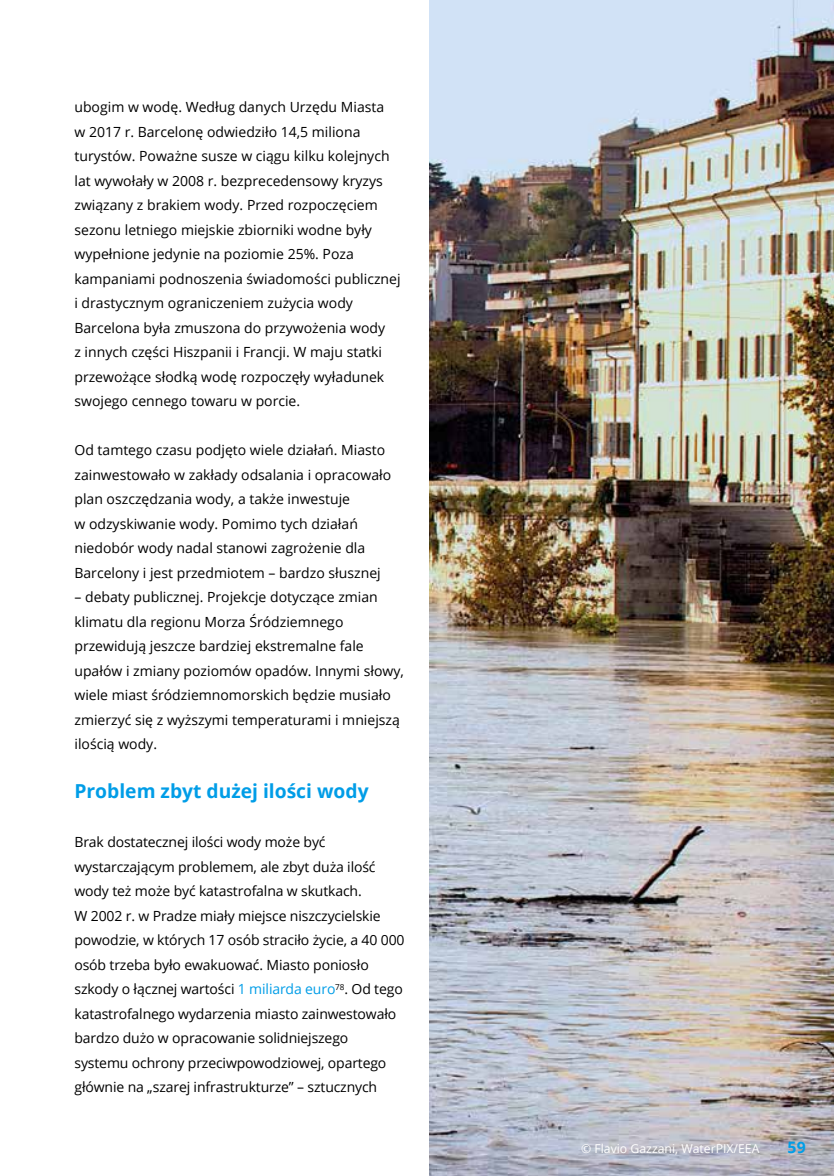
<style>
.page{position:relative;width:834px;height:1176px;background:#fff}
.page>*{position:absolute;margin:0;border:0;box-sizing:border-box;transform-origin:0 0}
.t1{font:700 19.25px "Open Sans";color:#009de7}
.t2{font:700 15.75px "Open Sans";color:#009de7}
.t3{font:14px/24.5px "Open Sans";color:#000}
.t4{font:12.25px "Open Sans";color:#fff}
.s1{color:#009de7}
</style>
<div class="page">
<img style="left:429px;top:0;width:404px;height:1176px">
<p class="t3" style="left:74px;top:94px;width:327px">ubogim w wodę. Według danych Urzędu Miasta<br>w 2017 r. Barcelonę odwiedziło 14,5 miliona turystów. Poważne susze w ciągu kilku kolejnych lat wywołały w 2008 r. bezprecedensowy kryzys związany z brakiem wody. Przed rozpoczęciem sezonu letniego miejskie zbiorniki wodne były wypełnione jedynie na poziomie 25%. Poza kampaniami podnoszenia świadomości publicznej i drastycznym ograniczeniem zużycia wody Barcelona była zmuszona do przywożenia wody<br>z innych części Hiszpanii i Francji. W maju statki przewożące słodką wodę rozpoczęły wyładunek swojego cennego towaru w porcie.</p>
<p class="t3" style="left:74px;top:437px;width:318px">Od tamtego czasu podjęto wiele działań. Miasto zainwestowało w zakłady odsalania i opracowało plan oszczędzania wody, a także inwestuje<br>w odzyskiwanie wody. Pomimo tych działań niedobór wody nadal stanowi zagrożenie dla Barcelony i jest przedmiotem – bardzo słusznej</p>
<p class="t3" style="left:74px;top:584px;width:331px">– debaty publicznej. Projekcje dotyczące zmian klimatu dla regionu Morza Śródziemnego przewidują jeszcze bardziej ekstremalne fale upałów i zmiany poziomów opadów. Innymi słowy, wiele miast śródziemnomorskich będzie musiało zmierzyć się z wyższymi temperaturami i mniejszą ilością wody.</p>
<h1 class="t1" style="left:74px;top:777px;width:295px">Problem zbyt dużej ilości wody</h1>
<p class="t3" style="left:74px;top:829px;width:331px">Brak dostatecznej ilości wody może być wystarczającym problemem, ale zbyt duża ilość wody też może być katastrofalna w skutkach.<br>W 2002 r. w Pradze miały miejsce niszczycielskie powodzie, w których 17 osób straciło życie, a 40 000 osób trzeba było ewakuować. Miasto poniosło szkody o łącznej wartości <span class="s1">1 miliarda euro</span><sup>78</sup>. Od tego katastrofalnego wydarzenia miasto zainwestowało bardzo dużo w opracowanie solidniejszego systemu ochrony przeciwpowodziowej, opartego głównie na „szarej infrastrukturze” – sztucznych</p>
<p class="t4" style="left:581px;top:1140px;width:180px">© Flavio Gazzani, WaterPIX/EEA</p>
<p class="t2" style="left:787px;top:1136px;width:20px">59</p>
</div>
